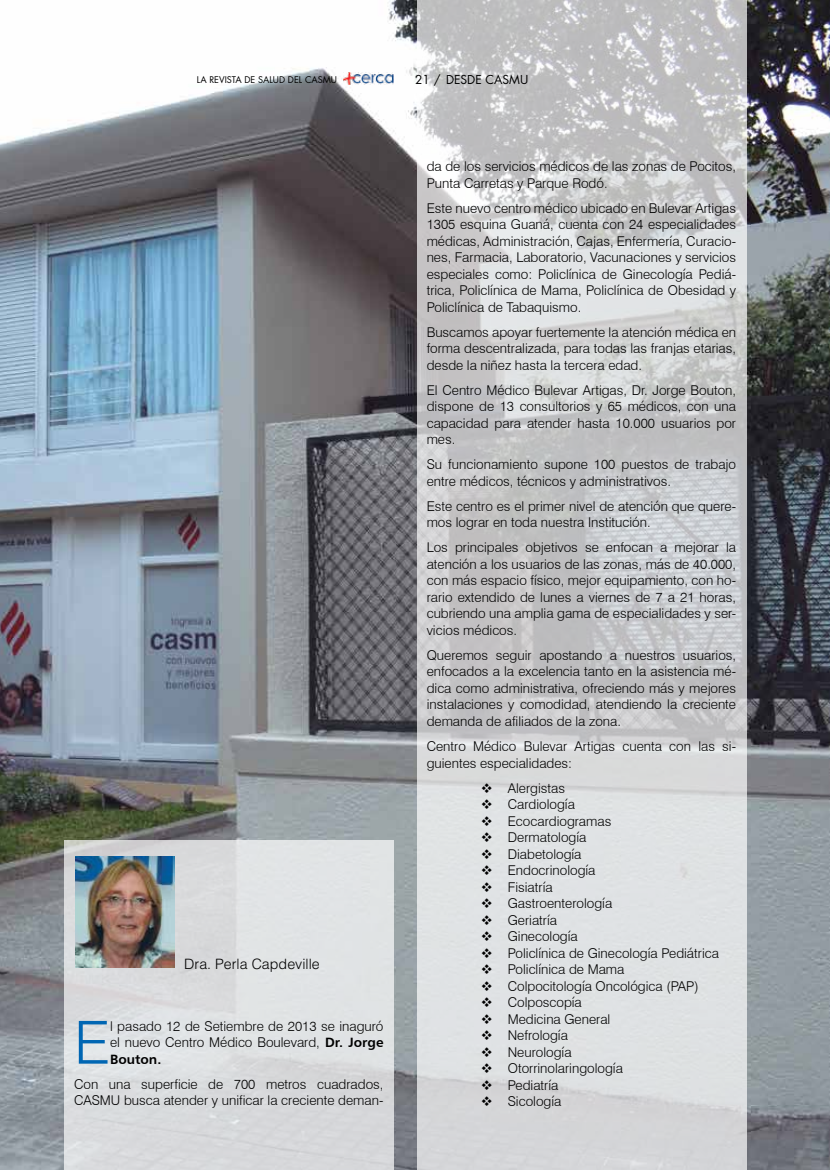
<style>
.page{position:relative;width:830px;height:1170px;background:#fff}
.page>*{position:absolute;margin:0;border:0;box-sizing:border-box;transform-origin:0 0}
.t1{font:300 59.4px "Swiss 721 BT";color:#0066b3}
.t2{font:300 14.25px "Helvetica LT Std";color:#000}
.t3{font:300 13.5px/16.5px "Swiss 721 BT";color:#000}
.t4{font:13.5px "Humanist 777 BT Bold B";color:#000}
.t5{font:12px "Futura Std";color:#000}
.t6{font:9px "Futura Std";color:#000}
.s1{font-family:"Humanist 777 BT Bold B";font-weight:400}
</style>
<div class="page">
<img style="left:0;top:0;width:829px;height:1169px">
<svg style="left:417px;top:0;width:329px;height:1169px;background:#d1d2d3"></svg>
<img style="left:343px;top:72px;width:51px;height:13px">
<div style="left:64px;top:840px;width:330px;height:329px;background:#dcdee0"></div>
<img style="left:76px;top:855px;width:98px;height:112px">
<svg style="left:492px;top:792px;width:14px;height:1px"></svg>
<svg style="left:492px;top:809px;width:14px;height:1px"></svg>
<svg style="left:492px;top:825px;width:14px;height:1px"></svg>
<svg style="left:492px;top:842px;width:14px;height:1px"></svg>
<svg style="left:492px;top:858px;width:14px;height:1px"></svg>
<svg style="left:492px;top:875px;width:14px;height:1px"></svg>
<svg style="left:492px;top:891px;width:14px;height:1px"></svg>
<svg style="left:492px;top:908px;width:14px;height:1px"></svg>
<svg style="left:492px;top:924px;width:14px;height:1px"></svg>
<svg style="left:492px;top:941px;width:14px;height:1px"></svg>
<svg style="left:492px;top:957px;width:14px;height:1px"></svg>
<svg style="left:492px;top:974px;width:14px;height:1px"></svg>
<svg style="left:492px;top:990px;width:14px;height:1px"></svg>
<svg style="left:492px;top:1007px;width:14px;height:1px"></svg>
<svg style="left:492px;top:1023px;width:14px;height:1px"></svg>
<svg style="left:492px;top:1039px;width:14px;height:1px"></svg>
<svg style="left:492px;top:1056px;width:14px;height:1px"></svg>
<svg style="left:492px;top:1072px;width:14px;height:1px"></svg>
<svg style="left:492px;top:1089px;width:14px;height:1px"></svg>
<svg style="left:492px;top:1105px;width:14px;height:1px"></svg>
<p class="t6" style="left:197px;top:74px;width:141px">LA REVISTA DE SALUD DEL CASMU</p>
<p class="t5" style="left:415px;top:72px;width:114px">21 / DESDE CASMU</p>
<p class="t6" style="left:197px;top:76px;width:141px">LA REVISTA DE SALUD DEL CASMU</p>
<p class="t2" style="left:184px;top:955px;width:137px">Dra. Perla Capdeville</p>
<h1 class="t1" style="left:74px;top:1006px;width:37px">E</h1>
<p class="t3" style="left:110px;top:1017px;width:275px">l pasado 12 de Setiembre de 2013 se inaguró el nuevo Centro Médico Boulevard, <span class="s1">Dr. Jorge</span></p>
<p class="t4" style="left:110px;top:1050px;width:53px">Bouton.</p>
<p class="t3" style="left:74px;top:1075px;width:311px">Con una superficie de 700 metros cuadrados,<br>CASMU busca atender y unificar la creciente deman-</p>
<p class="t3" style="left:426px;top:158px;width:311px">da de los servicios médicos de las zonas de Pocitos,<br>Punta Carretas y Parque Rodó.</p>
<p class="t3" style="left:426px;top:199px;width:311px;text-align:justify">Este nuevo centro médico ubicado en Bulevar Artigas 1305 esquina Guaná, cuenta con 24 especialidades médicas, Administración, Cajas, Enfermería, Curacio&shy;nes, Farmacia, Laboratorio, Vacunaciones y servicios especiales como: Policlínica de Ginecología Pediá&shy;trica, Policlínica de Mama, Policlínica de Obesidad y Policlínica de Tabaquismo.</p>
<p class="t3" style="left:426px;top:323px;width:311px;text-align:justify">Buscamos apoyar fuertemente la atención médica en forma descentralizada, para todas las franjas etarias, desde la niñez hasta la tercera edad.</p>
<p class="t3" style="left:426px;top:381px;width:311px;text-align:justify">El Centro Médico Bulevar Artigas, Dr. Jorge Bouton, dispone de 13 consultorios y 65 médicos, con una capacidad para atender hasta 10.000 usuarios por mes.</p>
<p class="t3" style="left:426px;top:456px;width:311px">Su funcionamiento supone 100 puestos de trabajo entre médicos, técnicos y administrativos.</p>
<p class="t3" style="left:426px;top:497px;width:311px">Este centro es el primer nivel de atención que quere&shy;mos lograr en toda nuestra Institución.</p>
<p class="t3" style="left:426px;top:539px;width:311px;text-align:justify">Los principales objetivos se enfocan a mejorar la atención a los usuarios de las zonas, más de 40.000, con más espacio físico, mejor equipamiento, con ho&shy;rario extendido de lunes a viernes de 7 a 21 horas, cubriendo una amplia gama de especialidades y ser&shy;vicios médicos.</p>
<p class="t3" style="left:426px;top:646px;width:311px;text-align:justify">Queremos seguir apostando a nuestros usuarios, enfocados a la excelencia tanto en la asistencia mé&shy;dica como administrativa, ofreciendo más y mejores instalaciones y comodidad, atendiendo la creciente demanda de afiliados de la zona.</p>
<p class="t3" style="left:426px;top:737px;width:311px">Centro Médico Bulevar Artigas cuenta con las si&shy;guientes especialidades:</p>
<p class="t3" style="left:480px;top:779px;width:86px">❖ Alergistas</p>
<p class="t3" style="left:480px;top:795px;width:96px">❖ Cardiología</p>
<p class="t3" style="left:480px;top:812px;width:132px">❖ Ecocardiogramas</p>
<p class="t3" style="left:480px;top:828px;width:107px">❖ Dermatología</p>
<p class="t3" style="left:480px;top:845px;width:102px">❖ Diabetología</p>
<p class="t3" style="left:480px;top:861px;width:116px">❖ Endocrinología</p>
<p class="t3" style="left:480px;top:878px;width:73px">❖ Fisiatría</p>
<p class="t3" style="left:480px;top:894px;width:133px">❖ Gastroenterología</p>
<p class="t3" style="left:480px;top:911px;width:78px">❖ Geriatría</p>
<p class="t3" style="left:480px;top:927px;width:98px">❖ Ginecología</p>
<p class="t3" style="left:480px;top:944px;width:240px">❖ Policlínica de Ginecología Pediátrica</p>
<p class="t3" style="left:480px;top:960px;width:145px">❖ Policlínica de Mama</p>
<p class="t3" style="left:480px;top:977px;width:219px">❖ Colpocitología Oncológica (PAP)</p>
<p class="t3" style="left:480px;top:993px;width:103px">❖ Colposcopía</p>
<p class="t3" style="left:480px;top:1010px;width:131px">❖ Medicina General</p>
<p class="t3" style="left:480px;top:1026px;width:89px">❖ Nefrología</p>
<p class="t3" style="left:480px;top:1043px;width:92px">❖ Neurología</p>
<p class="t3" style="left:480px;top:1059px;width:144px">❖ Otorrinolaringología</p>
<p class="t3" style="left:480px;top:1076px;width:79px">❖ Pediatría</p>
<p class="t3" style="left:480px;top:1092px;width:82px">❖ Sicología</p>
</div>
